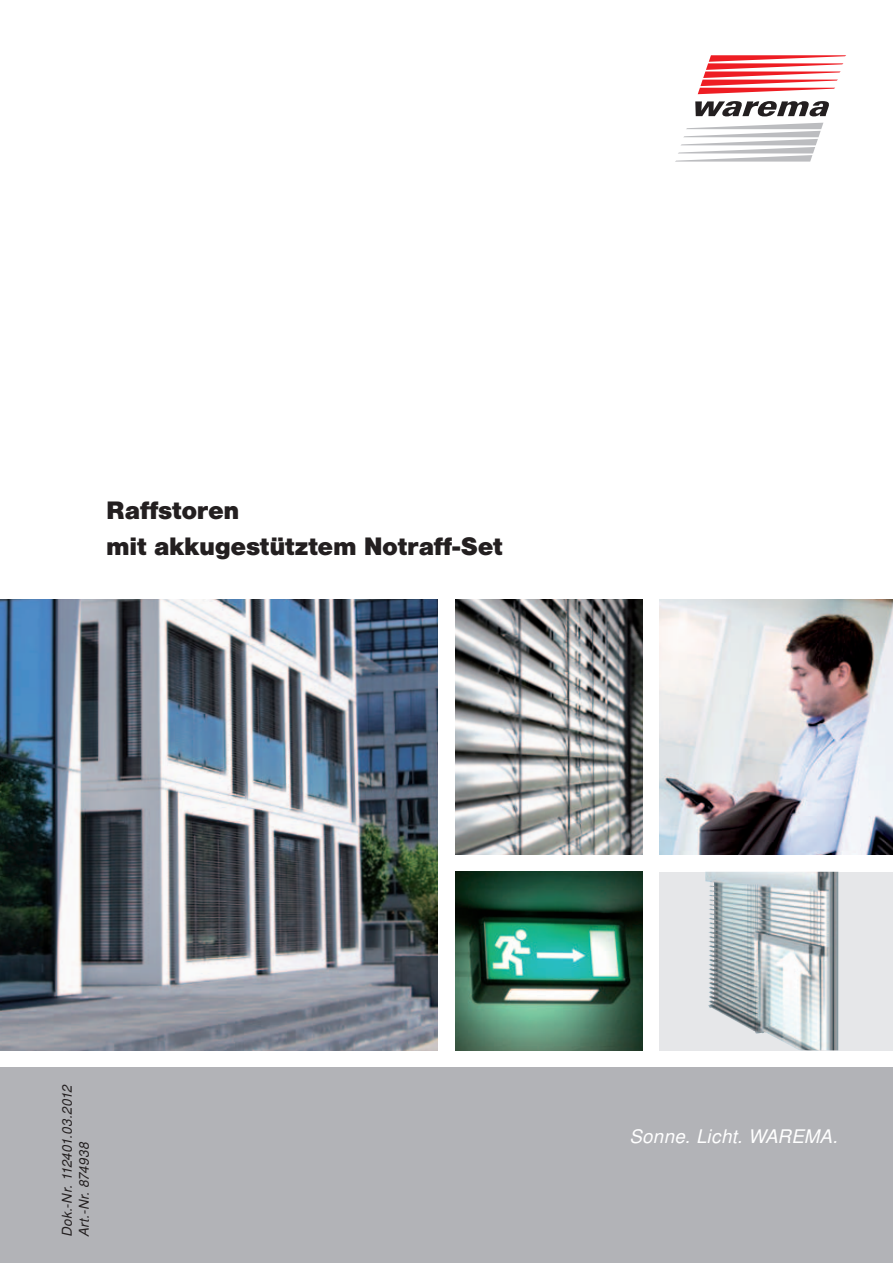
<style>
.page{position:relative;width:893px;height:1263px;background:#fff}
.page>*{position:absolute;margin:0;border:0;box-sizing:border-box;transform-origin:0 0}
.t1{font:900 24px/36px "Nimbus San LOT";letter-spacing:-.015em;color:#231f20}
.t2{font:italic 18.75px "Nimbus San LOT";letter-spacing:.015em;color:#fff}
.t3{font:italic 13.5px/17px "Nimbus San LOT";letter-spacing:-.035em;color:#231f20}
</style>
<div class="page">
<div style="left:0;top:1067px;width:893px;height:196px;background:#b2b3b7"></div>
<svg style="left:659px;top:872px;width:234px;height:178px;fill:#e6e7e9"></svg>
<img style="left:705px;top:872px;width:6px;height:119px">
<svg style="left:695px;top:101px;width:134px;height:15px"></svg>
<svg style="left:698px;top:55px;width:148px;height:39px"></svg>
<svg style="left:675px;top:123px;width:148px;height:39px"></svg>
<img style="left:659px;top:600px;width:234px;height:255px">
<img style="left:455px;top:600px;width:187px;height:255px">
<img style="left:455px;top:872px;width:187px;height:178px">
<img style="left:0;top:600px;width:438px;height:450px">
<p class="t1" style="left:106px;top:492px;width:398px">Raffstoren<br>mit akkugestütztem Notraff-Set</p>
<p class="t3" style="left:59px;top:1237px;width:155px;rotate:-90deg">Dok.-Nr. 112401.03.2012<br>Art.-Nr. 874938</p>
<p class="t2" style="left:629px;top:1125px;width:210px">Sonne. Licht. WAREMA.</p>
</div>
